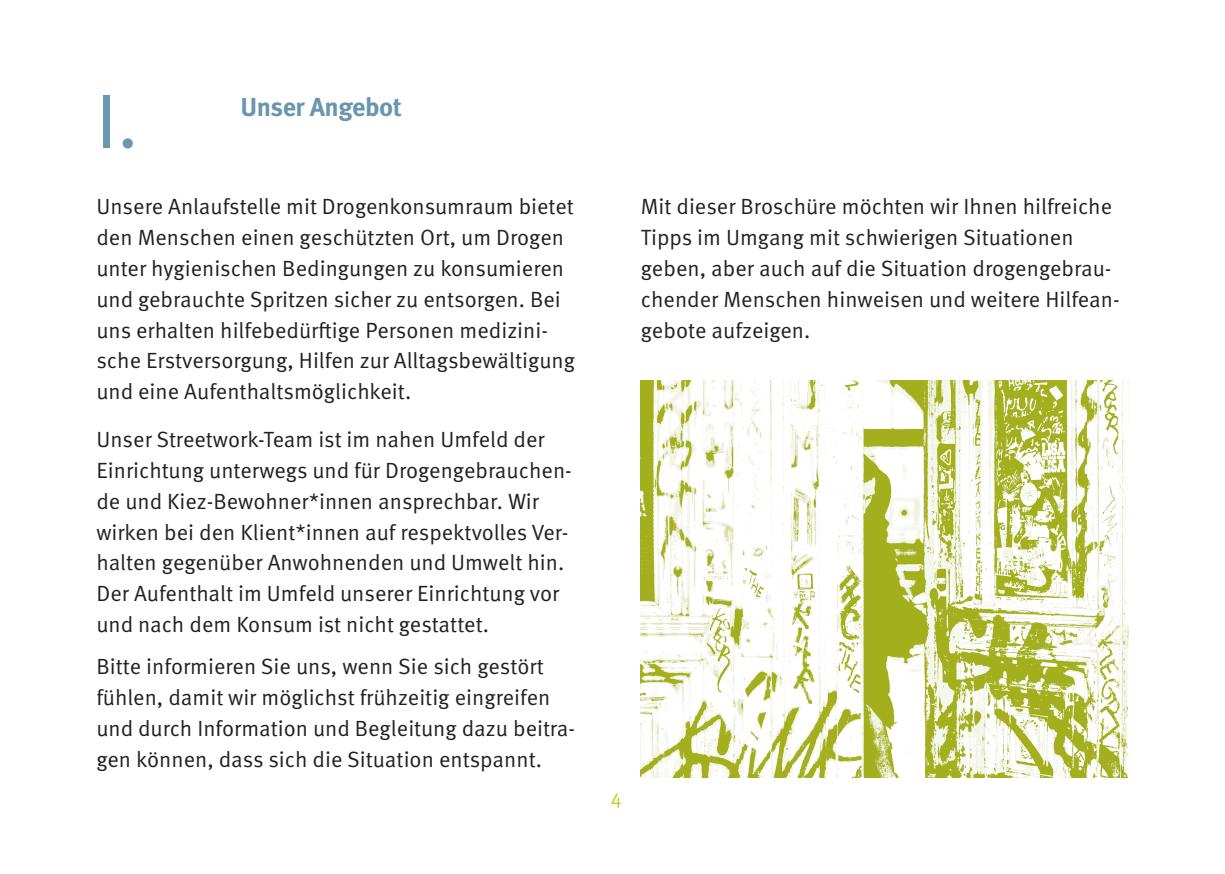
<style>
.page{position:relative;width:1225px;height:874px;background:#fff}
.page>*{position:absolute;margin:0;border:0;box-sizing:border-box;transform-origin:0 0}
.t1{font:76px "Meta OT Norm";color:#6b98b1}
.t2{font:700 26px "Meta OT";letter-spacing:-.02em;color:#6995ae}
.t3{font:22px/30.8px "Meta OT Norm";color:#231f20}
.t4{font:20px "Meta OT Norm";color:#c1ce23}
</style>
<div class="page">
<img style="left:641px;top:380px;width:487px;height:397px">
<h2 class="t1" style="left:96px;top:75px;width:44px">I.</h2>
<h2 class="t2" style="left:240px;top:91px;width:163px">Unser Angebot</h2>
<p class="t3" style="left:96px;top:191px;width:480px">Unsere Anlaufstelle mit Drogenkonsumraum bietet den Menschen einen geschützten Ort, um Drogen unter hygienischen Bedingungen zu konsumieren und gebrauchte Spritzen sicher zu entsorgen. Bei uns erhalten hilfebedürfige Personen medizini&shy;sche Erstversorgung, Hilfen zur Alltagsbewältigung und eine Aufenthaltsmöglichkeit.</p>
<p class="t3" style="left:96px;top:424px;width:477px">Unser Streetwork-Team ist im nahen Umfeld der Einrichtung unterwegs und für Drogengebrauchen&shy;de und Kiez-Bewohner*innen ansprechbar. Wir wirken bei den Klient*innen auf respektvolles Ver&shy;halten gegenüber Anwohnenden und Umwelt hin.<br>Der Aufenthalt im Umfeld unserer Einrichtung vor und nach dem Konsum ist nicht gestattet.</p>
<p class="t3" style="left:96px;top:651px;width:480px">Bitte informieren Sie uns, wenn Sie sich gestört fühlen, damit wir möglichst frühzeitig eingreifen und durch Information und Begleitung dazu beitra&shy;gen können, dass sich die Situation entspannt.</p>
<p class="t3" style="left:641px;top:192px;width:480px">Mit dieser Broschüre möchten wir Ihnen hilfreiche Tipps im Umgang mit schwierigen Situationen geben, aber auch auf die Situation drogengebrau&shy;chender Menschen hinweisen und weitere Hilfean&shy;gebote aufzeigen.</p>
<p class="t4" style="left:611px;top:784px;width:12px">4</p>
</div>
